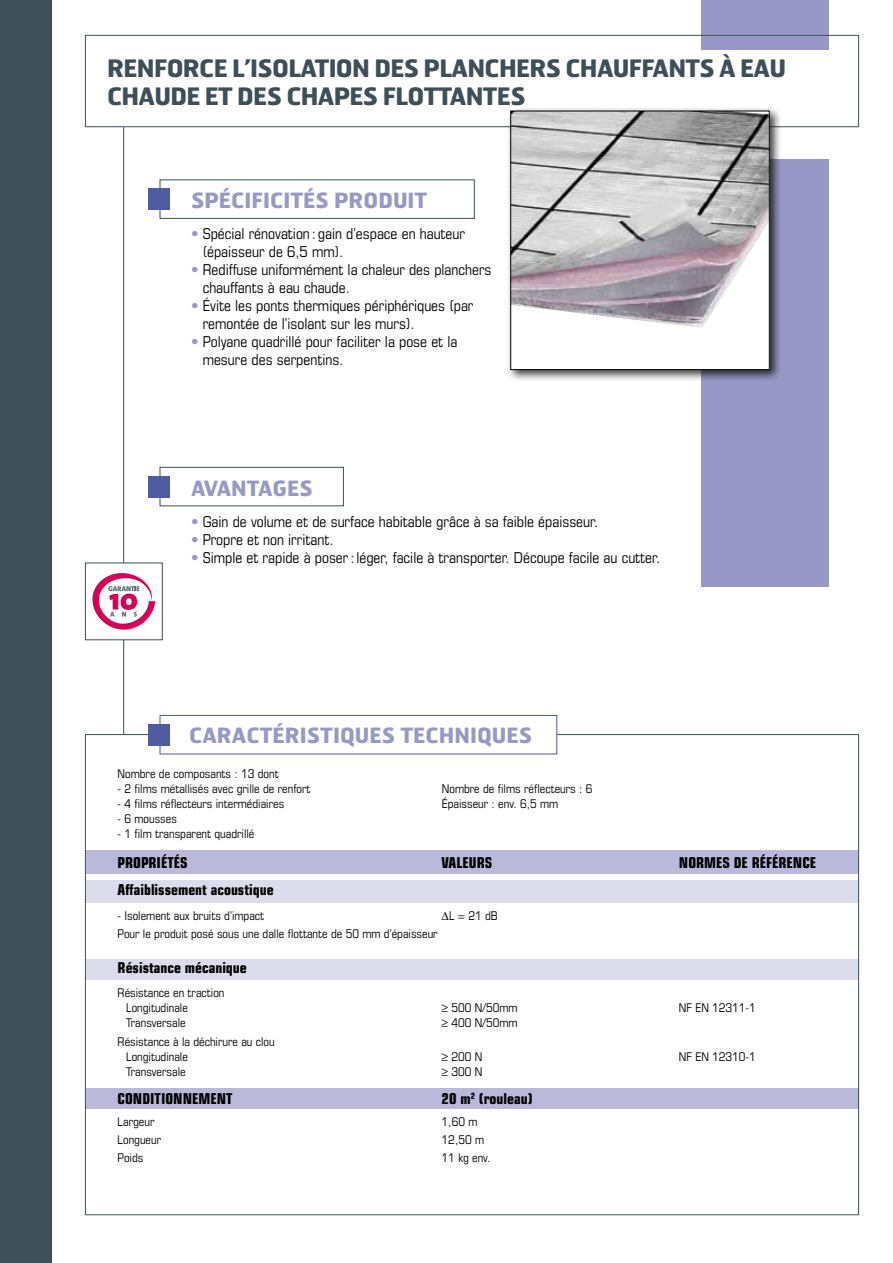
<style>
.page{position:relative;width:893px;height:1263px;background:#fff}
.page>*{position:absolute;margin:0;border:0;box-sizing:border-box;transform-origin:0 0}
.t1{font:700 24px/28.8px "Hermes";letter-spacing:-.03em;color:#3e4f57}
.t2{font:700 21px "Hermes";color:#9898c6}
.t3{font:condensed 15px/18px "Eurostile";color:#000}
.t4{font:700 condensed 15px "Eurostile";color:#000}
.t5{font:condensed 12px/15px "Eurostile";color:#000}
.s1{color:#9898c6}
</style>
<div class="page">
<div style="left:702px;top:0;width:127px;height:587px;background:#9898c6"></div>
<div style="left:0;top:0;width:51px;height:1263px;background:#3e4f57"></div>
<div style="left:99px;top:50px;width:794px;height:108px;background:#fff"></div>
<div style="left:85px;top:959px;width:774px;height:20px;background:#dddced"></div>
<div style="left:85px;top:1088px;width:774px;height:21px;background:#bab9da"></div>
<div style="left:85px;top:879px;width:774px;height:23px;background:#dddced"></div>
<div style="left:85px;top:850px;width:774px;height:24px;background:#bab9da"></div>
<div style="left:85px;top:35px;width:774px;height:92px;border:1px solid #3e4f57"></div>
<div style="left:160px;top:467px;width:184px;height:39px;border:1px solid #3e4f57"></div>
<div style="left:149px;top:476px;width:21px;height:21px;background:#515ba1"></div>
<hr style="left:123px;top:127px;width:1px;height:608px;background:#3e4f57">
<div style="left:160px;top:180px;width:314px;height:39px;border:1px solid #3e4f57"></div>
<div style="left:149px;top:188px;width:21px;height:22px;background:#515ba1"></div>
<div style="left:85px;top:563px;width:77px;height:77px;background:#fff"></div>
<svg style="left:92px;top:573px;width:63px;height:57px"></svg>
<div style="left:85px;top:563px;width:78px;height:77px;border:1px solid #3e4f57"></div>
<div style="left:506px;top:107px;width:276px;height:275px;background:#000;opacity:.75"></div>
<div style="left:511px;top:111px;width:258px;height:259px;background:#fff"></div>
<img style="left:512px;top:113px;width:256px;height:215px">
<div style="left:510px;top:111px;width:260px;height:259px;border:1px solid #000"></div>
<div style="left:160px;top:715px;width:397px;height:39px;background:#fff;border:1px solid #515ba1"></div>
<div style="left:149px;top:724px;width:21px;height:21px;background:#515ba1"></div>
<h1 class="t1" style="left:107px;top:52px;width:680px">RENFORCE L’ISOLATION DES PLANCHERS CHAUFFANTS À EAU<br>CHAUDE ET DES CHAPES FLOTTANTES</h1>
<h2 class="t2" style="left:191px;top:187px;width:52px">SPÉCIFICITÉS</h2>
<h2 class="t2" style="left:334px;top:187px;width:43px">PRODUIT</h2>
<p class="t3" style="left:203px;top:225px;width:264px;text-indent:-12px"><span class="s1">•</span> Spécial rénovation : gain d’espace en hauteur (épaisseur de 6,5 mm).</p>
<p class="t3" style="left:203px;top:261px;width:290px;text-indent:-12px"><span class="s1">•</span> Rediffuse uniformément la chaleur des planchers chauffants à eau chaude.</p>
<p class="t3" style="left:203px;top:297px;width:272px;text-indent:-12px"><span class="s1">•</span> Évite les ponts thermiques périphériques (par remontée de l’isolant sur les murs).</p>
<p class="t3" style="left:203px;top:333px;width:256px;text-indent:-12px"><span class="s1">•</span> Polyane quadrillé pour faciliter la pose et la mesure des serpentins.</p>
<h2 class="t2" style="left:191px;top:474px;width:124px">AVANTAGES</h2>
<p class="t3" style="left:191px;top:512px;width:409px"><span class="s1">•</span> Gain de volume et de surface habitable grâce à sa faible épaisseur.</p>
<p class="t3" style="left:191px;top:530px;width:144px"><span class="s1">•</span> Propre et non irritant.</p>
<p class="t3" style="left:191px;top:548px;width:471px"><span class="s1">•</span> Simple et rapide à poser:léger, facile à transporter. Découpe facile au cutter.</p>
<h2 class="t2" style="left:189px;top:722px;width:57px">CARACTÉ</h2>
<h2 class="t2" style="left:285px;top:722px;width:26px">RISTI</h2>
<h2 class="t2" style="left:340px;top:722px;width:29px">QUES</h2>
<h2 class="t2" style="left:400px;top:722px;width:14px">TECHNI</h2>
<h2 class="t2" style="left:477px;top:722px;width:29px">QUES</h2>
<p class="t5" style="left:118px;top:765px;width:163px">Nombre de composants : 13 dont</p>
<p class="t5" style="left:118px;top:780px;width:194px">- 2 films métallisés avec grille de renfort</p>
<p class="t5" style="left:118px;top:795px;width:168px">- 4 films réflecteurs intermédiaires</p>
<p class="t5" style="left:118px;top:810px;width:61px">- 6 mousses</p>
<p class="t5" style="left:118px;top:825px;width:138px">- 1 film transparent quadrillé</p>
<p class="t5" style="left:442px;top:780px;width:152px">Nombre de films réflecteurs : 6<br>Épaisseur : env. 6,5 mm</p>
<p class="t4" style="left:118px;top:854px;width:72px">PROPRIÉTÉS</p>
<p class="t4" style="left:442px;top:854px;width:52px">VALEURS</p>
<p class="t4" style="left:679px;top:854px;width:139px">NORMES DE RÉFÉRENCE</p>
<p class="t4" style="left:118px;top:881px;width:157px">Affaiblissement acoustique</p>
<p class="t5" style="left:118px;top:908px;width:148px">- Isolement aux bruits d’impact</p>
<p class="t5" style="left:449px;top:908px;width:50px">L = 21 dB</p>
<p class="t5" style="left:118px;top:926px;width:322px">Pour le produit posé sous une dalle flottante de 50 mm d’épaisseur</p>
<p class="t4" style="left:118px;top:959px;width:131px">Résistance mécanique</p>
<p class="t5" style="left:126px;top:984px;width:100px;text-indent:-9px">Résistance en traction<br>Longitudinale</p>
<p class="t5" style="left:442px;top:999px;width:77px">≥ 500 N/50mm</p>
<p class="t5" style="left:679px;top:999px;width:78px">NF EN 12311-1</p>
<p class="t5" style="left:126px;top:1014px;width:61px">Transversale</p>
<p class="t5" style="left:442px;top:1014px;width:77px">≥ 400 N/50mm</p>
<p class="t5" style="left:126px;top:1034px;width:150px;text-indent:-9px">Résistance à la déchirure au clou<br>Longitudinale</p>
<p class="t5" style="left:442px;top:1049px;width:42px">≥ 200 N</p>
<p class="t5" style="left:679px;top:1049px;width:78px">NF EN 12310-1</p>
<p class="t5" style="left:126px;top:1064px;width:61px">Transversale</p>
<p class="t5" style="left:442px;top:1064px;width:42px">≥ 300 N</p>
<p class="t4" style="left:118px;top:1089px;width:117px">CONDITIONNEMENT</p>
<p class="t4" style="left:442px;top:1089px;width:93px">20 m<sup>2</sup> (rouleau)</p>
<p class="t5" style="left:118px;top:1114px;width:38px">Largeur</p>
<p class="t5" style="left:442px;top:1114px;width:37px">1,60 m</p>
<p class="t5" style="left:118px;top:1132px;width:45px">Longueur</p>
<p class="t5" style="left:442px;top:1132px;width:44px">12,50 m</p>
<p class="t5" style="left:118px;top:1150px;width:27px">Poids</p>
<p class="t5" style="left:442px;top:1150px;width:50px">11 kg env.</p>
</div>
